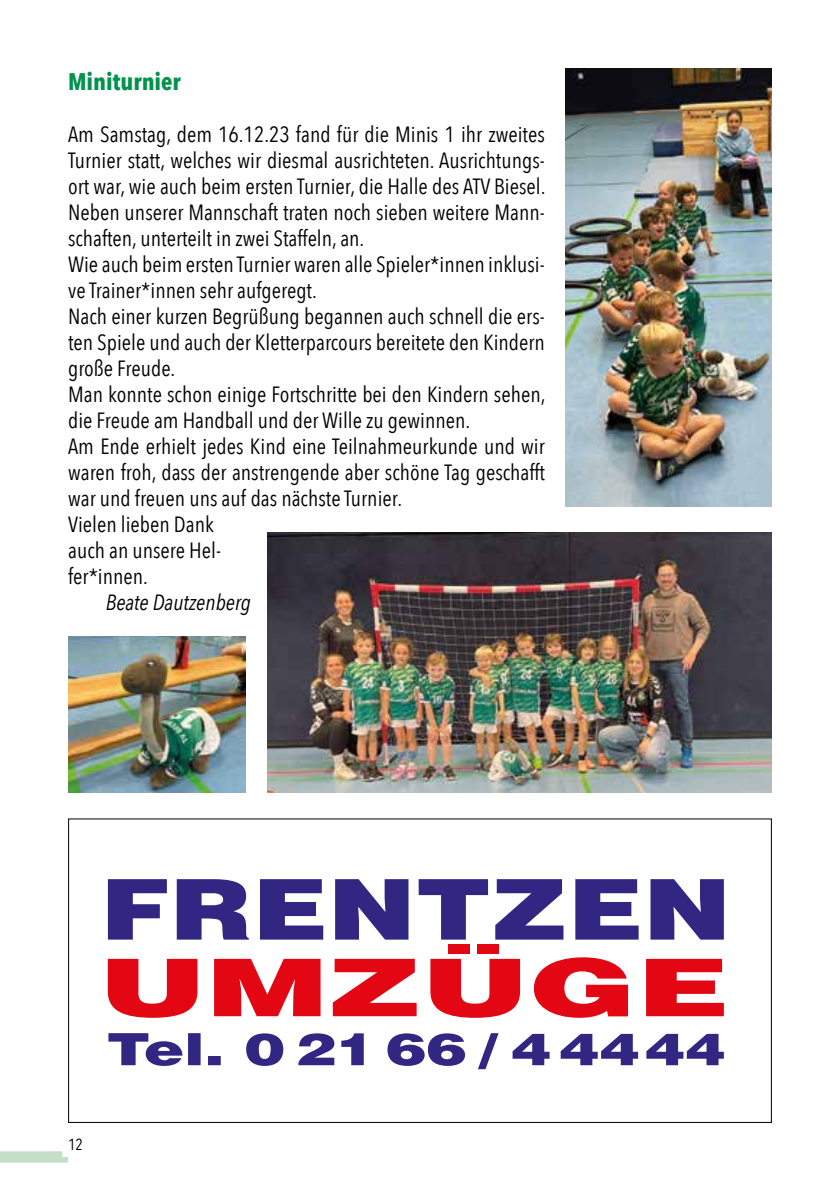
<style>
.page{position:relative;width:840px;height:1191px;background:#fff}
.page>*{position:absolute;margin:0;border:0;box-sizing:border-box;transform-origin:0 0}
.t1{font:700 24px "Avenir Next Condensed";color:#00934e}
.t2{font:22px/26px "Avenir Next Condensed";color:#000}
.t3{font:italic 22px "Avenir Next Condensed";color:#000}
.t4{font:16px "Avenir Next Condensed";color:#000}
</style>
<div class="page">
<svg style="left:0;top:1151px;width:68px;height:11px"></svg>
<svg style="left:108px;top:879px;width:615px;height:60px"></svg>
<svg style="left:108px;top:959px;width:89px;height:58px"></svg>
<svg style="left:214px;top:959px;width:106px;height:57px"></svg>
<svg style="left:332px;top:959px;width:84px;height:57px"></svg>
<div style="left:447px;top:944px;width:22px;height:10px;background:#e30613"></div>
<div style="left:477px;top:944px;width:21px;height:10px;background:#e30613"></div>
<svg style="left:430px;top:959px;width:89px;height:58px"></svg>
<svg style="left:533px;top:957px;width:94px;height:60px"></svg>
<svg style="left:646px;top:959px;width:77px;height:57px"></svg>
<svg style="left:108px;top:1033px;width:615px;height:36px"></svg>
<img style="left:268px;top:532px;width:503px;height:260px">
<img style="left:565px;top:68px;width:206px;height:438px">
<img style="left:68px;top:636px;width:178px;height:156px">
<p class="t1" style="left:68px;top:67px;width:114px">Miniturnier</p>
<p class="t2" style="left:68px;top:120px;width:478px">Am Samstag, dem 16.12.23 fand für die Minis 1 ihr zweites Turnier statt, welches wir diesmal ausrichteten. Ausrichtungs&shy;ort war, wie auch beim ersten Turnier, die Halle des ATV Biesel.<br>Neben unserer Mannschaft traten noch sieben weitere Mann&shy;schaften, unterteilt in zwei Staffeln, an.<br>Wie auch beim ersten Turnier waren alle Spieler*innen inklusi&shy;ve Trainer*innen sehr aufgeregt.<br>Nach einer kurzen Begrüßung begannen auch schnell die ers&shy;ten Spiele und auch der Kletterparcours bereitete den Kindern große Freude.<br>Man konnte schon einige Fortschritte bei den Kindern sehen, die Freude am Handball und der Wille zu gewinnen.<br>Am Ende erhielt jedes Kind eine Teilnahmeurkunde und wir waren froh, dass der anstrengende aber schöne Tag geschafft war und freuen uns auf das nächste Turnier.<br>Vielen lieben Dank<br>auch an unsere Hel-<br>fer*innen.</p>
<p class="t3" style="left:106px;top:589px;width:147px">Beate Dautzenberg</p>
<p class="t4" style="left:68px;top:1131px;width:17px">12</p>
</div>
